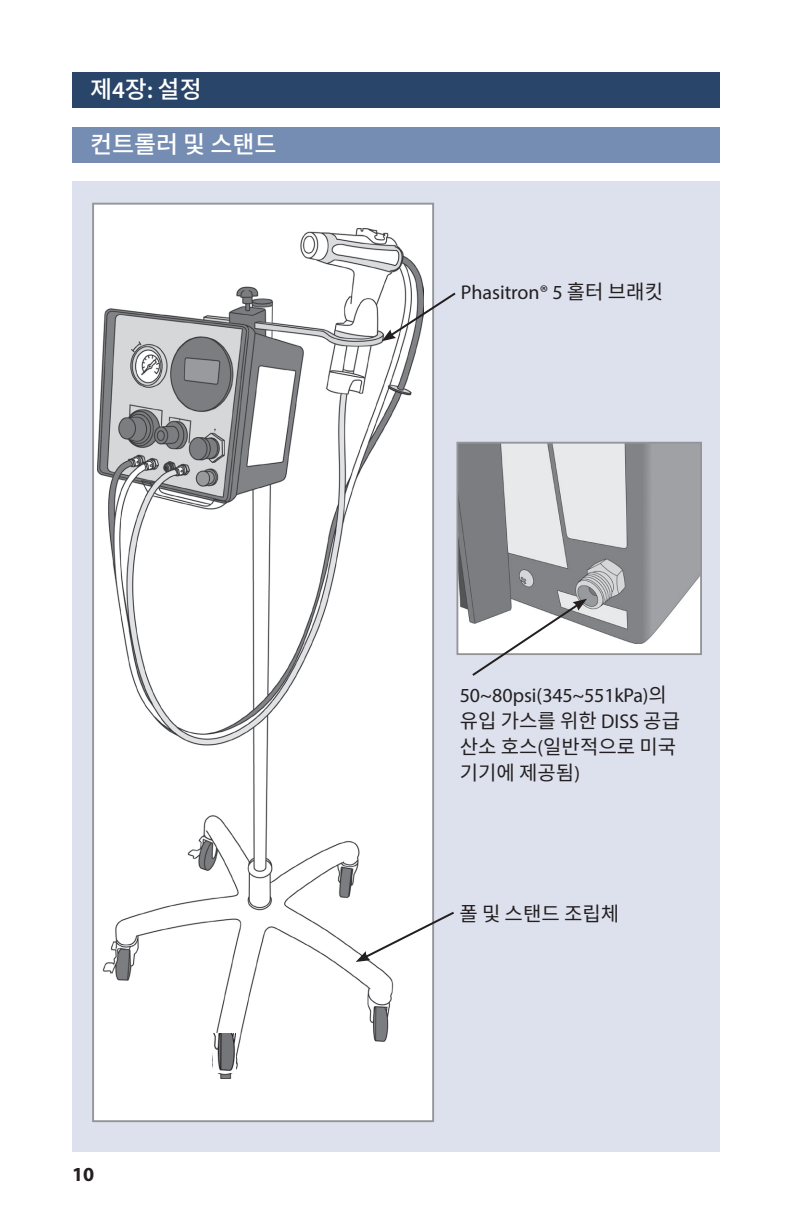
<style>
.page{position:relative;width:792px;height:1224px;background:#fff}
.page>*{position:absolute;margin:0;border:0;box-sizing:border-box;transform-origin:0 0}
.t1{font:500 24px "Noto Sans CJ Kkr";color:#fff}
.t2{font:20px/26px "Noto Sans CJ Kkr";color:#231f20}
.t3{font:20px "Myriad Pro";color:#231f20}
.t4{font:700 20px "Myriad Pro";color:#231f20}
.s1{font-family:"Myriad Pro";font-weight:600}
.s2{font-family:"Noto Sans CJ Kkr"}
.s3{font-family:"Myriad Pro"}
</style>
<div class="page">
<div style="left:72px;top:181px;width:648px;height:971px;background:#dde1ed"></div>
<img style="left:459px;top:445px;width:240px;height:199px">
<div style="left:456px;top:442px;width:246px;height:213px;border:2px solid #939598"></div>
<svg style="left:470px;top:599px;width:117px;height:77px"></svg>
<div style="left:72px;top:72px;width:648px;height:36px;background:#294569"></div>
<div style="left:93px;top:204px;width:340px;height:917px;background:#fff"></div>
<img style="left:98px;top:229px;width:326px;height:849px">
<div style="left:92px;top:203px;width:342px;height:919px;border:2px solid #939598"></div>
<img style="left:213px;top:1034px;width:22px;height:38px">
<svg style="left:382px;top:291px;width:74px;height:50px"></svg>
<svg style="left:356px;top:910px;width:98px;height:52px"></svg>
<div style="left:72px;top:127px;width:648px;height:36px;background:#758db3"></div>
<p class="t1" style="left:90px;top:75px;width:113px">제<span class="s1">4</span>장<span class="s1">:</span> 설정</p>
<p class="t1" style="left:90px;top:130px;width:188px">컨트롤러 및 스탠드</p>
<p class="t4" style="left:72px;top:1161px;width:24px">10</p>
<p class="t3" style="left:461px;top:280px;width:204px">Phasitron® 5 <span class="s2">홀터 브래킷</span></p>
<p class="t3" style="left:460px;top:682px;width:209px">50~80psi(345~551kPa)<span class="s2">의</span></p>
<p class="t2" style="left:460px;top:708px;width:222px">유입 가스를 위한 <span class="s3">DISS</span> 공급 산소 호스<span class="s3">(</span>일반적으로 미국 기기에 제공됨<span class="s3">)</span></p>
<p class="t2" style="left:459px;top:901px;width:161px">폴 및 스탠드 조립체</p>
</div>
